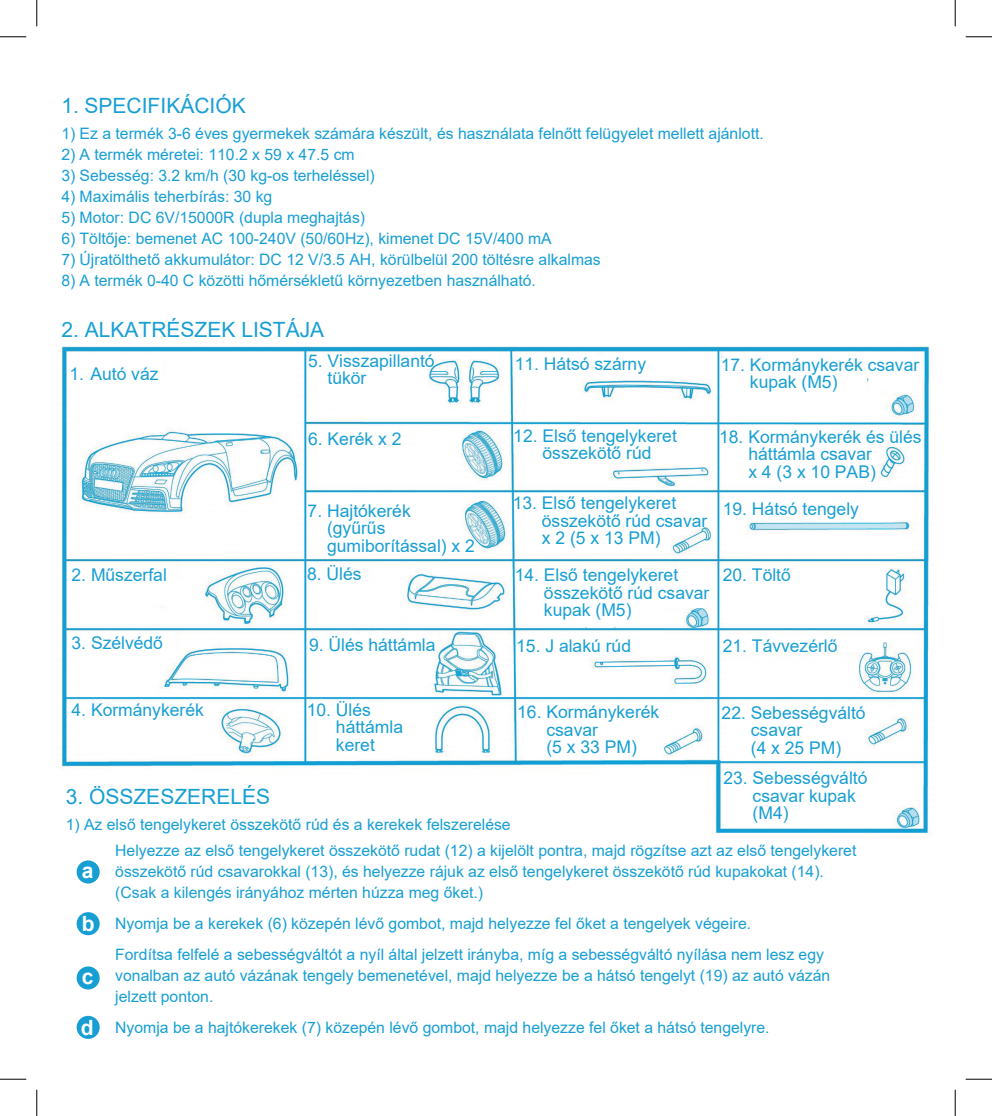
<style>
.page{position:relative;width:992px;height:1116px;background:#fff}
.page>*{position:absolute;margin:0;border:0;box-sizing:border-box;transform-origin:0 0}
.t1{font:21px "Arial";color:#179fd4}
.t2{font:700 21px "Arial";color:#fff}
.t3{font:17.5px/17.5px "Arial";color:#179fd4}
.t4{font:15.75px/21px "Arial";color:#179fd4}
</style>
<div class="page">
<img style="left:60px;top:346px;width:869px;height:488px">
<div style="left:77px;top:860px;width:23px;height:23px;background:#179fd4;border-radius:50%"></div>
<div style="left:77px;top:912px;width:23px;height:23px;background:#179fd4;border-radius:50%"></div>
<div style="left:77px;top:966px;width:23px;height:23px;background:#179fd4;border-radius:50%"></div>
<div style="left:77px;top:1015px;width:23px;height:23px;background:#179fd4;border-radius:50%"></div>
<svg style="left:0;top:36px;width:26px;height:1px"></svg>
<svg style="left:965px;top:36px;width:26px;height:1px"></svg>
<svg style="left:0;top:1078px;width:26px;height:1px"></svg>
<svg style="left:965px;top:1078px;width:26px;height:1px"></svg>
<svg style="left:36px;top:0;width:1px;height:26px"></svg>
<svg style="left:36px;top:1089px;width:1px;height:26px"></svg>
<svg style="left:954px;top:0;width:1px;height:26px"></svg>
<svg style="left:954px;top:1089px;width:1px;height:26px"></svg>
<h1 class="t1" style="left:62px;top:92px;width:186px">1. SPECIFIKÁCIÓK</h1>
<p class="t4" style="left:61px;top:123px;width:703px">1) Ez a termék 3-6 éves gyermekek számára készült, és használata felnőtt felügyelet mellett ajánlott.</p>
<p class="t4" style="left:61px;top:144px;width:294px">2) A termék méretei: 110.2 x 59 x 47.5 cm</p>
<p class="t4" style="left:61px;top:165px;width:315px">3) Sebesség: 3.2 km/h (30 kg-os terheléssel)</p>
<p class="t4" style="left:61px;top:186px;width:212px">4) Maximális teherbírás: 30 kg</p>
<p class="t4" style="left:61px;top:207px;width:305px">5) Motor: DC 6V/15000R (dupla meghajtás)</p>
<p class="t4" style="left:61px;top:228px;width:491px">6) Töltője: bemenet AC 100-240V (50/60Hz), kimenet DC 15V/400 mA</p>
<p class="t4" style="left:61px;top:249px;width:540px">7) Újratölthető akkumulátor: DC 12 V/3.5 AH, körülbelül 200 töltésre alkalmas</p>
<p class="t4" style="left:61px;top:270px;width:476px">8) A termék 0-40 C közötti hőmérsékletű környezetben használható.</p>
<h1 class="t1" style="left:61px;top:315px;width:264px">2. ALKATRÉSZEK LISTÁJA</h1>
<p class="t3" style="left:327px;top:351px;width:109px;text-indent:-19px">5. Visszapillantó tükör</p>
<p class="t3" style="left:514px;top:355px;width:133px">11. Hátsó szárny</p>
<p class="t3" style="left:749px;top:355px;width:171px;text-indent:-29px">17. Kormánykerék csavar kupak (M5)</p>
<p class="t3" style="left:748px;top:427px;width:175px;text-indent:-29px">18. Kormánykerék és ülés háttámla csavar<br>x 4 (3 x 10 PAB)</p>
<p class="t3" style="left:722px;top:500px;width:138px">19. Hátsó tengely</p>
<p class="t3" style="left:69px;top:365px;width:90px">1. Autó váz</p>
<p class="t3" style="left:513px;top:427px;width:165px;text-align:center">12. Első tengelykeret összekötő rúd</p>
<p class="t3" style="left:541px;top:494px;width:167px;text-indent:-29px">13. Első tengelykeret összekötő rúd csavar x 2 (5 x 13 PM)</p>
<p class="t3" style="left:544px;top:566px;width:167px;text-indent:-29px">14. Első tengelykeret összekötő rúd csavar kupak (M5)</p>
<p class="t3" style="left:516px;top:636px;width:116px">15. J alakú rúd</p>
<p class="t3" style="left:308px;top:430px;width:95px">6. Kerék x 2</p>
<p class="t3" style="left:327px;top:501px;width:149px;text-indent:-19px">7. Hajtókerék<br>(gyűrűs gumiborítással) x 2</p>
<p class="t3" style="left:307px;top:564px;width:56px">8. Ülés</p>
<p class="t3" style="left:71px;top:566px;width:97px">2. Műszerfal</p>
<p class="t3" style="left:722px;top:566px;width:70px">20. Töltő</p>
<p class="t3" style="left:309px;top:635px;width:128px">9. Ülés háttámla</p>
<p class="t3" style="left:71px;top:634px;width:93px">3. Szélvédő</p>
<p class="t3" style="left:722px;top:636px;width:116px">21. Távvezérlő</p>
<p class="t3" style="left:336px;top:700px;width:69px;text-indent:-29px">10. Ülés háttámla keret</p>
<p class="t3" style="left:71px;top:700px;width:134px">4. Kormánykerék</p>
<p class="t3" style="left:546px;top:703px;width:114px;text-indent:-29px">16. Kormánykerék csavar<br>(5 x 33 PM)</p>
<p class="t3" style="left:750px;top:703px;width:116px;text-indent:-29px">22. Sebességváltó csavar<br>(4 x 25 PM)</p>
<p class="t3" style="left:752px;top:769px;width:116px;text-indent:-29px">23. Sebességváltó csavar kupak (M4)</p>
<h1 class="t1" style="left:66px;top:783px;width:206px">3. ÖSSZESZERELÉS</h1>
<p class="t4" style="left:115px;top:812px;width:742px;line-height:25.7px;text-indent:-50px">1) Az első tengelykeret összekötő rúd és a kerekek felszerelése<br>Helyezze az első tengelykeret összekötő rudat (12) a kijelölt pontra, majd rögzítse azt az első tengelykeret</p>
<p class="t4" style="left:115px;top:860px;width:710px">összekötő rúd csavarokkal (13), és helyezze rájuk az első tengelykeret összekötő rúd kupakokat (14). (Csak a kilengés irányához mérten húzza meg őket.)</p>
<p class="t4" style="left:115px;top:907px;width:710px;line-height:31px">Nyomja be a kerekek (6) közepén lévő gombot, majd helyezze fel őket a tengelyek végeire.<br>Fordítsa felfelé a sebességváltót a nyíl által jelzett irányba, míg a sebességváltó nyílása nem lesz egy</p>
<p class="t4" style="left:115px;top:964px;width:716px">vonalban az autó vázának tengely bemenetével, majd helyezze be a hátsó tengelyt (19) az autó vázán jelzett ponton.</p>
<p class="t4" style="left:115px;top:1016px;width:655px">Nyomja be a hajtókerekek (7) közepén lévő gombot, majd helyezze fel őket a hátsó tengelyre.</p>
<h1 class="t2" style="left:82px;top:856px;width:13px">a</h1>
<h1 class="t2" style="left:82px;top:909px;width:14px">b</h1>
<h1 class="t2" style="left:82px;top:961px;width:13px">c</h1>
<h1 class="t2" style="left:81px;top:1013px;width:14px">d</h1>
</div>
